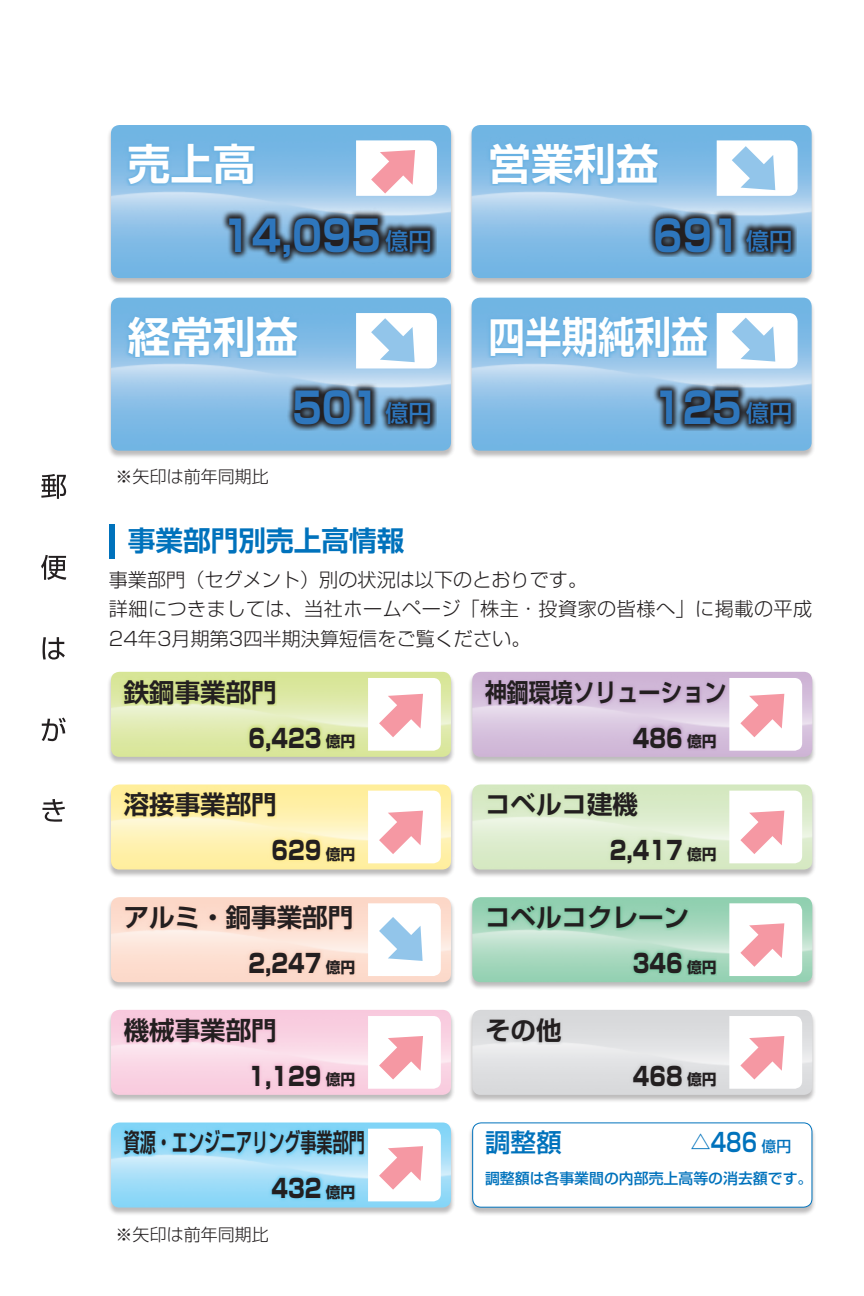
<style>
.page{position:relative;width:864px;height:1296px;background:#fff}
.page>*{position:absolute;margin:0;border:0;box-sizing:border-box;transform-origin:0 0}
.t1{font:700 42.6px "Shin Go Pr 5";color:#2e76bc;scale:.85 1}
.t2{font:700 42.6px "Shin Go Pr 5 De";color:#fff}
.t3{font:700 42.6px "Shin Go Pr 5 De";color:#fff;scale:.86 1}
.t4{font:700 27.6px "Shin Go Pr 5 De";color:#0072bc}
.t5{font:800 25.5px "Shin Go Pr 5";color:#231f20;scale:.8 1}
.t6{font:700 25.5px "Shin Go Pr 5 De";color:#231f20}
.t7{font:700 25.5px "Shin Go Pr 5 De";color:#231f20;scale:.63 1}
.t8{font:700 25.5px "Shin Go Pr 5 De";color:#231f20;scale:.86 1}
.t9{font:700 25.5px "Shin Go Pr 5 De";color:#0072bc;scale:.8 1}
.t10{font:500 25.5px "Shin Go Pr 5";color:#0072bc}
.t11{font:300 19.2px/29.7px "Shin Go Pr 5";color:#231f20}
.t12{font:300 17.1px "Shin Go Pr 5";color:#231f20}
.t13{font:500 15px "Shin Go Pr 5";color:#0072bc}
.s1{font-weight:500;font-size:23.4px}
.s2{font-weight:700;font-size:15px}
.s3{font-family:"Shin Go Pr 5";font-weight:500;font-size:15px}
</style>
<div class="page">
<div style="left:468px;top:897px;width:348px;height:93px;background:#231f20;opacity:.3"></div>
<img style="left:472px;top:897px;width:340px;height:85px">
<div style="left:468px;top:672px;width:348px;height:93px;background:#231f20;opacity:.3"></div>
<img style="left:472px;top:672px;width:340px;height:85px">
<div style="left:468px;top:785px;width:348px;height:93px;background:#231f20;opacity:.3"></div>
<img style="left:472px;top:784px;width:340px;height:86px">
<div style="left:107px;top:125px;width:348px;height:161px;background:#231f20;opacity:.3"></div>
<img style="left:111px;top:125px;width:340px;height:153px">
<div style="left:468px;top:125px;width:347px;height:161px;background:#231f20;opacity:.3"></div>
<img style="left:472px;top:125px;width:340px;height:153px">
<div style="left:107px;top:298px;width:348px;height:161px;background:#231f20;opacity:.3"></div>
<img style="left:111px;top:298px;width:340px;height:153px">
<div style="left:468px;top:298px;width:347px;height:161px;background:#231f20;opacity:.3"></div>
<img style="left:472px;top:298px;width:340px;height:153px">
<div style="left:468px;top:1010px;width:348px;height:93px;background:#231f20;opacity:.3"></div>
<img style="left:472px;top:1010px;width:340px;height:85px">
<div style="left:468px;top:1123px;width:348px;height:93px;background:#231f20;opacity:.3"></div>
<div style="left:473px;top:1123px;width:339px;height:84px;background:#fff;border-radius:9px"></div>
<div style="left:472px;top:1123px;width:340px;height:85px;border:1px solid #0072bc;border-radius:9px"></div>
<div style="left:107px;top:672px;width:348px;height:93px;background:#231f20;opacity:.3"></div>
<img style="left:111px;top:672px;width:340px;height:85px">
<svg style="left:368px;top:678px;width:73px;height:73px"></svg>
<div style="left:118px;top:674px;width:159px;height:32px;background:#d2e287"></div>
<svg style="left:244px;top:722px;width:112px;height:30px;background:#d7e598"></svg>
<div style="left:107px;top:785px;width:348px;height:93px;background:#231f20;opacity:.3"></div>
<img style="left:111px;top:784px;width:340px;height:86px">
<svg style="left:368px;top:791px;width:73px;height:72px"></svg>
<div style="left:118px;top:786px;width:159px;height:33px;background:#ffec8c"></div>
<svg style="left:267px;top:834px;width:89px;height:29px;background:#feee9e"></svg>
<div style="left:107px;top:897px;width:348px;height:93px;background:#231f20;opacity:.3"></div>
<img style="left:111px;top:897px;width:340px;height:85px">
<svg style="left:368px;top:903px;width:73px;height:73px"></svg>
<div style="left:119px;top:899px;width:235px;height:33px;background:#fcd2c0"></div>
<div style="left:244px;top:947px;width:112px;height:30px;background:linear-gradient(to bottom,#fcdfd2,#fcd2c0)"></div>
<div style="left:107px;top:1010px;width:348px;height:93px;background:#231f20;opacity:.3"></div>
<img style="left:111px;top:1010px;width:340px;height:85px">
<svg style="left:368px;top:1016px;width:73px;height:73px"></svg>
<div style="left:118px;top:1012px;width:159px;height:32px;background:#f7c1d9"></div>
<svg style="left:246px;top:1060px;width:110px;height:30px;background:#f8cbde"></svg>
<div style="left:107px;top:1123px;width:348px;height:93px;background:#231f20;opacity:.3"></div>
<img style="left:111px;top:1123px;width:340px;height:85px">
<svg style="left:368px;top:1129px;width:73px;height:72px"></svg>
<svg style="left:118px;top:1124px;width:246px;height:33px;background:#7ed3f6"></svg>
<svg style="left:266px;top:1172px;width:90px;height:29px;background:#86d6f6"></svg>
<hr style="left:114px;top:525px;width:1px;height:34px;background:#0072bc">
<hr style="left:109px;top:525px;width:3px;height:34px;background:#0072bc">
<svg style="left:122px;top:138px;width:134px;height:48px;background:#70b4e3"></svg>
<svg style="left:219px;top:207px;width:217px;height:56px;background:#586e80"></svg>
<svg style="left:356px;top:140px;width:81px;height:56px"></svg>
<div style="left:485px;top:137px;width:174px;height:49px;background:#67b1e2"></div>
<svg style="left:646px;top:207px;width:151px;height:50px;background:#5b6d7e"></svg>
<svg style="left:717px;top:140px;width:81px;height:56px"></svg>
<div style="left:122px;top:310px;width:176px;height:48px;background:#67b1e2"></div>
<svg style="left:284px;top:380px;width:152px;height:51px;background:#5b6f80"></svg>
<svg style="left:356px;top:313px;width:81px;height:55px"></svg>
<div style="left:485px;top:310px;width:225px;height:48px;background:#67b1e2"></div>
<svg style="left:650px;top:380px;width:147px;height:51px;background:#576a7a"></svg>
<svg style="left:717px;top:313px;width:81px;height:55px"></svg>
<svg style="left:729px;top:1016px;width:73px;height:73px"></svg>
<svg style="left:729px;top:678px;width:73px;height:73px"></svg>
<svg style="left:480px;top:674px;width:247px;height:32px;background:#ccb1d4"></svg>
<svg style="left:628px;top:722px;width:89px;height:29px;background:#ceb5d5"></svg>
<svg style="left:729px;top:791px;width:73px;height:72px"></svg>
<div style="left:483px;top:786px;width:156px;height:33px;background:#cee5b8"></div>
<svg style="left:605px;top:834px;width:112px;height:30px;background:#d5e8c3"></svg>
<div style="left:481px;top:1013px;width:82px;height:31px;background:#d1d2d4"></div>
<div style="left:628px;top:1060px;width:89px;height:29px;background:#d1d2d4"></div>
<svg style="left:483px;top:900px;width:206px;height:30px;background:#90cfaf"></svg>
<svg style="left:628px;top:947px;width:89px;height:29px;background:#94d1b3"></svg>
<svg style="left:729px;top:903px;width:73px;height:73px"></svg>
<svg style="left:41px;top:474px;width:25px;height:25px"></svg>
<svg style="left:41px;top:555px;width:25px;height:25px"></svg>
<svg style="left:43px;top:637px;width:22px;height:23px"></svg>
<svg style="left:42px;top:718px;width:24px;height:23px"></svg>
<svg style="left:42px;top:799px;width:23px;height:23px"></svg>
<h1 class="t2" style="left:128px;top:129px;width:129px">売上高</h1>
<h1 class="t1" style="left:222px;top:202px;width:248px">14,095 <span class="s1">億円</span></h1>
<h1 class="t2" style="left:128px;top:301px;width:172px">経常利益</h1>
<h1 class="t1" style="left:293px;top:374px;width:165px">501 <span class="s1">億円</span></h1>
<p class="t12" style="left:116px;top:462px;width:155px">※矢印は前年同期比</p>
<h1 class="t2" style="left:489px;top:129px;width:172px">営業利益</h1>
<h1 class="t1" style="left:653px;top:202px;width:165px">691 <span class="s1">億円</span></h1>
<h1 class="t3" style="left:489px;top:301px;width:257px">四半期純利益</h1>
<h1 class="t1" style="left:653px;top:374px;width:165px">125 <span class="s1">億円</span></h1>
<h2 class="t4" style="left:128px;top:518px;width:278px">事業部門別売上高情報</h2>
<p class="t11" style="left:109px;top:563px;width:705px">事業部門（セグメント）別の状況は以下のとおりです。<br>詳細につきましては、当社ホームページ「株主・投資家の皆様へ」に掲載の平成<br>24年3月期第3四半期決算短信をご覧ください。</p>
<h3 class="t6" style="left:124px;top:671px;width:155px">鉄鋼事業部門</h3>
<h3 class="t5" style="left:248px;top:718px;width:135px">6,423 <span class="s2">億円</span></h3>
<h3 class="t6" style="left:124px;top:784px;width:155px">溶接事業部門</h3>
<h3 class="t5" style="left:272px;top:830px;width:106px">629 <span class="s2">億円</span></h3>
<h3 class="t6" style="left:124px;top:896px;width:231px">アルミ・銅事業部門</h3>
<h3 class="t5" style="left:248px;top:943px;width:135px">2,247 <span class="s2">億円</span></h3>
<h3 class="t6" style="left:124px;top:1009px;width:155px">機械事業部門</h3>
<h3 class="t5" style="left:248px;top:1056px;width:135px">1,129 <span class="s2">億円</span></h3>
<h3 class="t7" style="left:124px;top:1122px;width:384px">資源・エンジニアリング事業部門</h3>
<h3 class="t5" style="left:272px;top:1168px;width:106px">432 <span class="s2">億円</span></h3>
<p class="t12" style="left:116px;top:1220px;width:155px">※矢印は前年同期比</p>
<h3 class="t8" style="left:485px;top:671px;width:282px">神鋼環境ソリューション</h3>
<h3 class="t5" style="left:633px;top:718px;width:106px">486 <span class="s2">億円</span></h3>
<h3 class="t6" style="left:485px;top:784px;width:155px">コベルコ建機</h3>
<h3 class="t5" style="left:610px;top:830px;width:135px">2,417 <span class="s2">億円</span></h3>
<h3 class="t6" style="left:485px;top:896px;width:206px">コベルコクレーン</h3>
<h3 class="t5" style="left:633px;top:943px;width:106px">346 <span class="s2">億円</span></h3>
<h3 class="t6" style="left:485px;top:1009px;width:78px">その他</h3>
<h3 class="t5" style="left:633px;top:1056px;width:106px">468 <span class="s2">億円</span></h3>
<h3 class="t10" style="left:485px;top:1122px;width:78px">調整額</h3>
<p class="t13" style="left:485px;top:1166px;width:329px">調整額は各事業間の内部売上高等の消去額です。</p>
<h3 class="t9" style="left:690px;top:1122px;width:128px">△486 <span class="s3">億円</span></h3>
</div>
